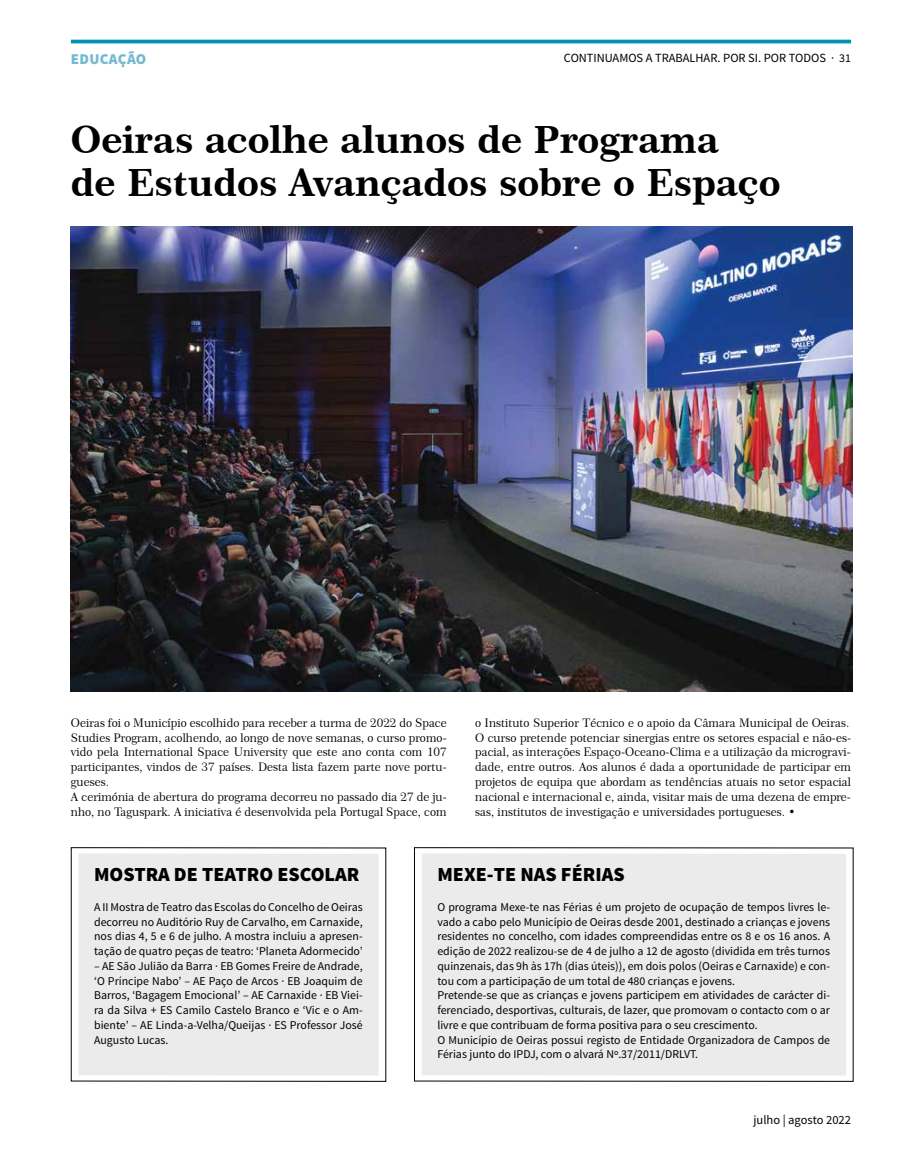
<style>
.page{position:relative;width:922px;height:1170px;background:#fff}
.page>*{position:absolute;margin:0;border:0;box-sizing:border-box;transform-origin:0 0}
.t1{font:37.5px/43.1px "Century 751 BT Bold B";color:#000}
.t2{font:900 20px "Source Sans Pro";color:#000}
.t3{font:900 15px "Source Sans Pro";letter-spacing:.02em;color:#74b9d1}
.t4{font:12.5px "Source Sans Pro";color:#000}
.t5{font:11.88px/14.8px "Source Sans Pro";color:#000;text-align:justify}
.t6{font:11.88px/14.8px "Century 751 BT Roman B";color:#000}
.s1{font-size:11.88px}
.s2{font-family:"Century 751 BT Bold B"}
</style>
<div class="page">
<hr style="left:71px;top:40px;width:779px;height:3px;background:#0093b6">
<img style="left:71px;top:226px;width:781px;height:465px">
<div style="left:78px;top:853px;width:300px;height:222px;background:#ebebec"></div>
<div style="left:421px;top:853px;width:424px;height:222px;background:#ebebec"></div>
<p class="t3" style="left:71px;top:49px;width:77px">EDUCAÇÃO</p>
<p class="t4" style="left:564px;top:50px;width:288px">CONTINUAMOS A TRABALHAR. POR SI. POR TODOS · <span class="s1">31</span></p>
<h1 class="t1" style="left:71px;top:117px;width:711px">Oeiras acolhe alunos de Programa<br>de Estudos Avançados sobre o Espaço</h1>
<p class="t6" style="left:71px;top:715px;width:377px">Oeiras foi o Município escolhido para receber a turma de 2022 do Space Studies Program, acolhendo, ao longo de nove semanas, o curso promo&shy;vido pela International Space University que este ano conta com 107 participantes, vindos de 37 países. Desta lista fazem parte nove portu&shy;gueses.<br>A cerimónia de abertura do programa decorreu no passado dia 27 de ju&shy;nho, no Taguspark. A iniciativa é desenvolvida pela Portugal Space, com</p>
<p class="t6" style="left:475px;top:715px;width:377px">o Instituto Superior Técnico e o apoio da Câmara Municipal de Oeiras.<br>O curso pretende potenciar sinergias entre os setores espacial e não-es&shy;pacial, as interações Espaço-Oceano-Clima e a utilização da microgravi&shy;dade, entre outros. Aos alunos é dada a oportunidade de participar em projetos de equipa que abordam as tendências atuais no setor espacial nacional e internacional e, ainda, visitar mais de uma dezena de empre&shy;sas, institutos de investigação e universidades portugueses. <span class="s2">•</span></p>
<h2 class="t2" style="left:94px;top:861px;width:266px">MOSTRA DE TEATRO ESCOLAR</h2>
<p class="t5" style="left:94px;top:899px;width:270px">A II Mostra de Teatro das Escolas do Concelho de Oeiras decorreu no Auditório Ruy de Carvalho, em Carnaxide, nos dias 4, 5 e 6 de julho. A mostra incluiu a apresen&shy;tação de quatro peças de teatro: ‘Planeta Adormecido’</p>
<p class="t5" style="left:94px;top:958px;width:270px">– AE São Julião da Barra · EB Gomes Freire de Andrade, ‘O Príncipe Nabo’ – AE Paço de Arcos · EB Joaquim de Barros, ‘Bagagem Emocional’ – AE Carnaxide · EB Viei&shy;ra da Silva + ES Camilo Castelo Branco e ‘Vic e o Am&shy;biente’ – AE Linda-a-Velha/Queijas · ES Professor José Augusto Lucas.</p>
<h2 class="t2" style="left:437px;top:861px;width:189px">MEXE-TE NAS FÉRIAS</h2>
<p class="t5" style="left:437px;top:899px;width:394px;text-align:left">O programa Mexe-te nas Férias é um projeto de ocupação de tempos livres le&shy;vado a cabo pelo Município de Oeiras desde 2001, destinado a crianças e jovens residentes no concelho, com idades compreendidas entre os 8 e os 16 anos. A edição de 2022 realizou-se de 4 de julho a 12 de agosto (dividida em três turnos quinzenais, das 9h às 17h (dias úteis)), em dois polos (Oeiras e Carnaxide) e con&shy;tou com a participação de um total de 480 crianças e jovens.<br>Pretende-se que as crianças e jovens participem em atividades de carácter di&shy;ferenciado, desportivas, culturais, de lazer, que promovam o contacto com o ar livre e que contribuam de forma positiva para o seu crescimento.<br>O Município de Oeiras possui registo de Entidade Organizadora de Campos de Férias junto do IPDJ, com o alvará Nº.37/2011/DRLVT.</p>
<p class="t4" style="left:753px;top:1112px;width:99px">julho | agosto 2022</p>
</div>
